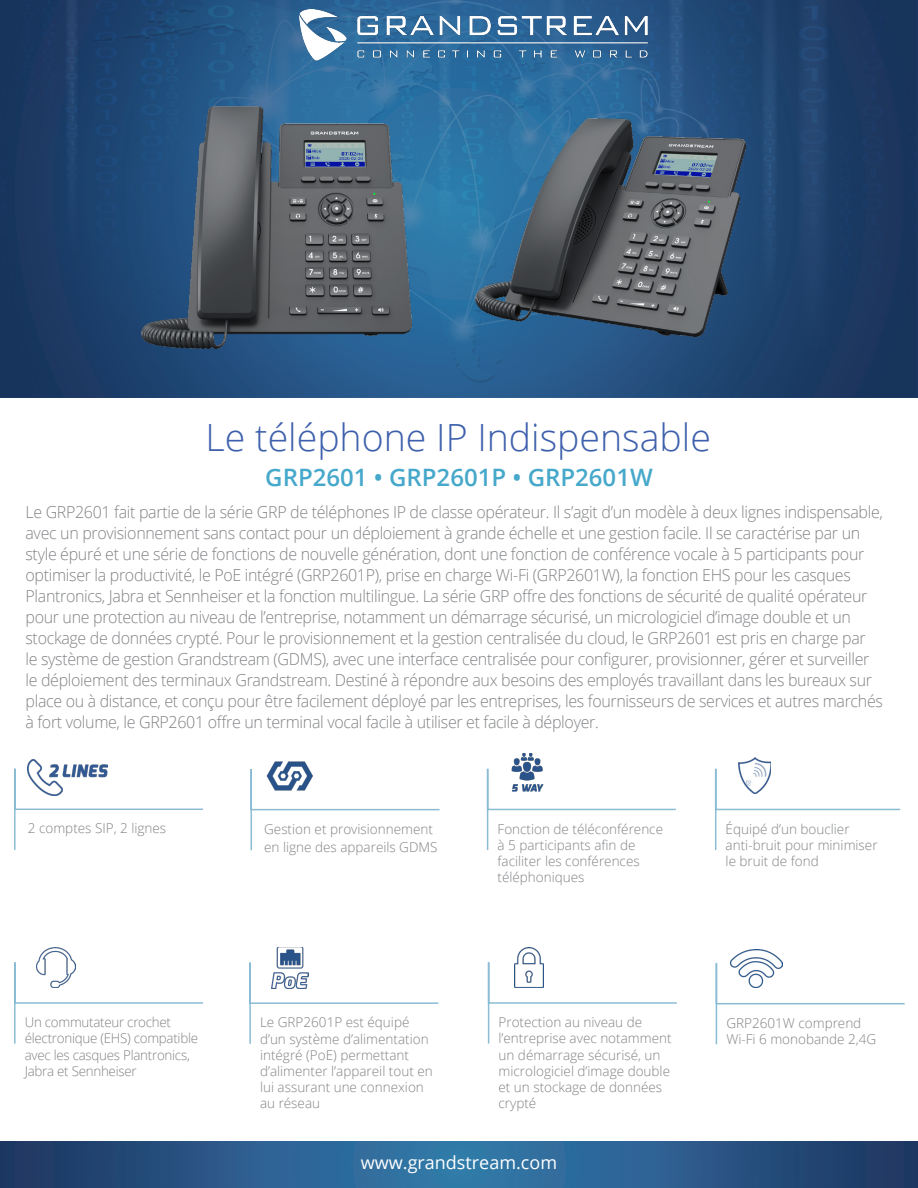
<style>
.page{position:relative;width:918px;height:1188px;background:#fff}
.page>*{position:absolute;margin:0;border:0;box-sizing:border-box;transform-origin:0 0}
.t1{font:300 37.5px "Open Sans";color:#3e60ac}
.t2{font:600 24px "Open Sans";color:#46a8ca}
.t3{font:18px "Open Sans";color:#fff}
.t4{font:300 16.5px/21px "Open Sans";letter-spacing:-.02em;color:#808285}
.t5{font:300 13.5px/16.2px "Open Sans";color:#808285}
.t6{font:300 13.5px/16.2px "Open Sans";letter-spacing:-.02em;color:#808285}
</style>
<div class="page">
<img style="left:0;top:0;width:916px;height:396px">
<img style="left:291px;top:10px;width:362px;height:53px">
<svg style="left:0;top:1142px;width:918px;height:46px;background:#295988"></svg>
<svg style="left:14px;top:767px;width:189px;height:83px"></svg>
<img style="left:28px;top:760px;width:80px;height:35px">
<svg style="left:14px;top:962px;width:189px;height:82px"></svg>
<img style="left:36px;top:947px;width:40px;height:41px">
<svg style="left:486px;top:768px;width:190px;height:82px"></svg>
<img style="left:502px;top:754px;width:51px;height:41px">
<svg style="left:249px;top:962px;width:190px;height:82px"></svg>
<img style="left:271px;top:947px;width:38px;height:41px">
<svg style="left:487px;top:962px;width:190px;height:82px"></svg>
<img style="left:514px;top:947px;width:30px;height:41px">
<svg style="left:250px;top:769px;width:190px;height:82px"></svg>
<img style="left:264px;top:761px;width:52px;height:36px">
<svg style="left:715px;top:767px;width:186px;height:83px"></svg>
<img style="left:739px;top:757px;width:32px;height:36px">
<img style="left:141px;top:107px;width:270px;height:241px">
<img style="left:476px;top:119px;width:270px;height:217px">
<svg style="left:715px;top:962px;width:190px;height:83px"></svg>
<img style="left:731px;top:950px;width:51px;height:38px">
<p class="t1" style="left:206px;top:412px;width:507px">Le téléphone IP Indispensable</p>
<p class="t2" style="left:265px;top:461px;width:389px">GRP2601 • GRP2601P • GRP2601W</p>
<p class="t4" style="left:26px;top:501px;width:859px">Le GRP2601 fait partie de la série GRP de téléphones IP de classe opérateur. Il s’agit d’un modèle à deux lignes indispensable, avec un provisionnement sans contact pour un déploiement à grande échelle et une gestion facile. Il se caractérise par un style épuré et une série de fonctions de nouvelle génération, dont une fonction de conférence vocale à 5 participants pour optimiser la productivité, le PoE intégré (GRP2601P), prise en charge Wi-Fi (GRP2601W), la fonction EHS pour les casques Plantronics, Jabra et Sennheiser et la fonction multilingue. La série GRP offre des fonctions de sécurité de qualité opérateur pour une protection au niveau de l’entreprise, notamment un démarrage sécurisé, un micrologiciel d’image double et un stockage de données crypté. Pour le provisionnement et la gestion centralisée du cloud, le GRP2601 est pris en charge par<br>le système de gestion Grandstream (GDMS), avec une interface centralisée pour configurer, provisionner, gérer et surveiller le déploiement des terminaux Grandstream. Destiné à répondre aux besoins des employés travaillant dans les bureaux sur place ou à distance, et conçu pour être facilement déployé par les entreprises, les fournisseurs de services et autres marchés à fort volume, le GRP2601 offre un terminal vocal facile à utiliser et facile à déployer.</p>
<p class="t5" style="left:28px;top:820px;width:140px">2 comptes SIP, 2 lignes</p>
<p class="t6" style="left:25px;top:1014px;width:175px">Un commutateur crochet électronique (EHS) compatible avec les casques Plantronics,<br>Jabra et Sennheiser</p>
<p class="t5" style="left:264px;top:820px;width:175px;line-height:18px">Gestion et provisionnement en ligne des appareils GDMS</p>
<p class="t5" style="left:726px;top:820px;width:153px">Équipé d’un bouclier anti-bruit pour minimiser le bruit de fond</p>
<p class="t5" style="left:498px;top:820px;width:167px">Fonction de téléconférence à 5 participants afin de faciliter les conférences téléphoniques</p>
<p class="t5" style="left:260px;top:1014px;width:174px">Le GRP2601P est équipé d’un système d’alimentation intégré (PoE) permettant d’alimenter l’appareil tout en lui assurant une connexion au réseau</p>
<p class="t5" style="left:499px;top:1014px;width:175px">Protection au niveau de l’entreprise avec notamment un démarrage sécurisé, un micrologiciel d’image double et un stockage de données crypté</p>
<p class="t3" style="left:361px;top:1151px;width:198px">www.grandstream.com</p>
<p class="t5" style="left:726px;top:1014px;width:136px">GRP2601W comprend</p>
<p class="t5" style="left:726px;top:1031px;width:151px">Wi-Fi 6 monobande 2,4G</p>
</div>
